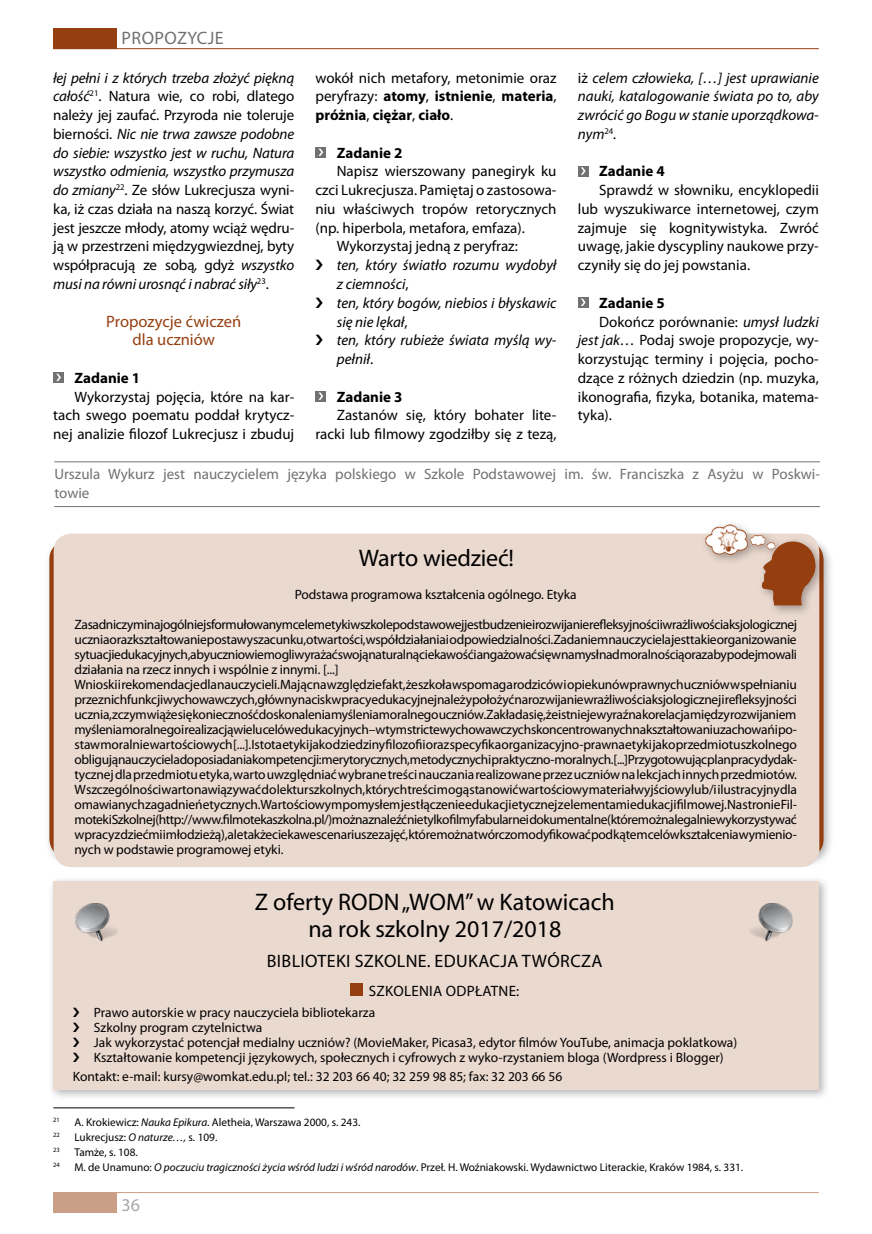
<style>
.page{position:relative;width:872px;height:1234px;background:#fff}
.page>*{position:absolute;margin:0;border:0;box-sizing:border-box;transform-origin:0 0}
.t1{font:24px/27px "Myriad Pro";color:#000;text-align:center}
.t2{font:18px "Myriad Pro";letter-spacing:.02em;color:#000}
.t3{font:18px "Myriad Pro";letter-spacing:.02em;color:#707173}
.t4{font:18px "Myriad Pro";color:#a7a8aa}
.t5{font:16.5px/18.8px "Myriad Pro";color:#953f10;text-align:center}
.t6{font:15px/18.8px "Myriad Pro";color:#000;text-align:justify}
.t7{font:italic 15px/18.8px "Myriad Pro";color:#000}
.t8{font:15px/18.8px "Myriad Pro";color:#707173}
.t9{font:700 15px "Myriad Pro";color:#000}
.t10{font:13.5px/15px "Myriad Pro";letter-spacing:-.02em;color:#000}
.t11{font:13.5px/15px "Myriad Pro";color:#000}
.t12{font:11.25px/15px "Myriad Pro";color:#000}
.t13{font:6.45px "Myriad Pro";color:#000}
.s1{font-style:italic}
.s2{font-weight:700}
.s3{font-style:normal}
</style>
<div class="page">
<hr style="left:53px;top:1191px;width:766px;height:1px;background:#ca9f87">
<div style="left:53px;top:1191px;width:64px;height:21px;background:#ca9f87"></div>
<hr style="left:53px;top:48px;width:766px;height:1px;background:#953f10">
<div style="left:53px;top:28px;width:64px;height:21px;background:#953f10"></div>
<div style="left:53px;top:372px;width:11px;height:11px;background:#707173"></div>
<svg style="left:56px;top:373px;width:5px;height:8px"></svg>
<div style="left:315px;top:147px;width:11px;height:11px;background:#707173"></div>
<svg style="left:318px;top:148px;width:5px;height:8px"></svg>
<div style="left:315px;top:390px;width:11px;height:11px;background:#707173"></div>
<svg style="left:318px;top:392px;width:5px;height:8px"></svg>
<div style="left:578px;top:165px;width:10px;height:11px;background:#707173"></div>
<svg style="left:581px;top:167px;width:4px;height:8px"></svg>
<div style="left:578px;top:297px;width:10px;height:11px;background:#707173"></div>
<svg style="left:581px;top:298px;width:4px;height:8px"></svg>
<hr style="left:54px;top:461px;width:766px;height:1px;background:#707173">
<hr style="left:54px;top:506px;width:766px;height:1px;background:#707173">
<div style="left:44px;top:536px;width:797px;height:339px;background:#000;opacity:.3"></div>
<div style="left:54px;top:533px;width:765px;height:333px;background:#ead9cf;border-radius:18px"></div>
<div style="left:699px;top:519px;width:173px;height:114px;background:#000;opacity:.3"></div>
<img style="left:705px;top:524px;width:110px;height:81px">
<div style="left:48px;top:875px;width:792px;height:241px;background:#000;opacity:.3"></div>
<div style="left:53px;top:880px;width:765px;height:209px;background:#ead9cf"></div>
<img style="left:75px;top:903px;width:43px;height:38px">
<img style="left:750px;top:903px;width:43px;height:38px">
<div style="left:350px;top:982px;width:12px;height:13px;background:#953f10"></div>
<h2 class="t3" style="left:122px;top:26px;width:104px">PROPOZYCJE</h2>
<p class="t6" style="left:53px;top:68px;width:242px"><span class="s1">łej pełni i z których trzeba złożyć piękną całość</span><sup>21</sup>. Natura wie, co robi, dlatego należy jej zaufać. Przyroda nie toleruje bierności. <span class="s1">Nic nie trwa zawsze podobne do siebie: wszystko jest w ruchu, Natura wszystko odmienia, wszystko przymusza do zmiany</span><sup>22</sup>. Ze słów Lukrecjusza wyni&shy;ka, iż czas działa na naszą korzyć. Świat jest jeszcze młody, atomy wciąż wędru&shy;ją w przestrzeni międzygwiezdnej, byty współpracują ze sobą<span class="s1">,</span> gdyż <span class="s1">wszystko musi na równi urosnąć i nabrać siły</span><sup>23</sup>.</p>
<p class="t5" style="left:106px;top:311px;width:136px">Propozycje ćwiczeń dla uczniów</p>
<p class="t9" style="left:74px;top:368px;width:67px">Zadanie 1</p>
<p class="t6" style="left:53px;top:387px;width:242px;text-indent:21px">Wykorzystaj pojęcia, które na kar&shy;tach swego poematu poddał krytycz&shy;nej analizie filozof Lukrecjusz i zbuduj</p>
<p class="t6" style="left:315px;top:68px;width:242px">wokół nich metafory, metonimie oraz peryfrazy: <span class="s2">atomy</span>, <span class="s2">istnienie</span>, <span class="s2">materia</span>, <span class="s2">próżnia</span>, <span class="s2">ciężar</span>, <span class="s2">ciało</span>.</p>
<p class="t9" style="left:337px;top:143px;width:67px">Zadanie 2</p>
<p class="t6" style="left:337px;top:162px;width:221px">Napisz wierszowany panegiryk ku</p>
<p class="t6" style="left:315px;top:180px;width:242px">czci Lukrecjusza. Pamiętaj o zastosowa-</p>
<p class="t6" style="left:315px;top:199px;width:242px">niu właściwych tropów retorycznych</p>
<p class="t6" style="left:315px;top:218px;width:211px">(np. hiperbola, metafora, emfaza).</p>
<p class="t6" style="left:337px;top:237px;width:183px">Wykorzystaj jedną z peryfraz:</p>
<p class="t7" style="left:337px;top:255px;width:221px">ten, który światło rozumu wydobył z ciemności<span class="s3">,<br></span>ten, który bogów, niebios i błyskawic się nie lękał<span class="s3">,<br></span>ten, który rubieże świata myślą wy&shy;pełnił<span class="s3">.</span></p>
<p class="t9" style="left:337px;top:386px;width:67px">Zadanie 3</p>
<p class="t6" style="left:315px;top:405px;width:242px;text-align:right">Zastanów się, który bohater lite&shy;racki lub filmowy zgodziłby się z tezą,</p>
<p class="t7" style="left:578px;top:68px;width:242px;text-align:justify"><span class="s3">iż</span> celem człowieka, […] jest uprawianie nauki, katalogowanie świata po to, aby zwrócić go Bogu w stanie uporządkowa&shy;nym<sup>24</sup>.</p>
<p class="t9" style="left:599px;top:161px;width:67px">Zadanie 4</p>
<p class="t6" style="left:578px;top:180px;width:242px;text-indent:21px">Sprawdź w słowniku, encyklopedii lub wyszukiwarce internetowej, czym zajmuje się kognitywistyka. Zwróć uwagę, jakie dyscypliny naukowe przy&shy;czyniły się do jej powstania.</p>
<p class="t9" style="left:599px;top:293px;width:67px">Zadanie 5</p>
<p class="t6" style="left:599px;top:312px;width:221px">Dokończ porównanie: <span class="s1">umysł ludzki</span></p>
<p class="t6" style="left:578px;top:330px;width:242px"><span class="s1">jest jak…</span> Podaj swoje propozycje, wy-</p>
<p class="t6" style="left:578px;top:349px;width:242px">korzystując terminy i pojęcia, pocho-</p>
<p class="t6" style="left:578px;top:368px;width:242px">dzące z różnych dziedzin (np. muzyka,</p>
<p class="t6" style="left:578px;top:387px;width:242px">ikonografia, fizyka, botanika, matema-</p>
<p class="t6" style="left:578px;top:405px;width:36px">tyka).</p>
<p class="t8" style="left:54px;top:464px;width:767px">Urszula Wykurz jest nauczycielem języka polskiego w Szkole Podstawowej im. św. Franciszka z Asyżu w Poskwi&shy;towie</p>
<h1 class="t1" style="left:359px;top:543px;width:157px">Warto wiedzieć!</h1>
<p class="t10" style="left:295px;top:586px;width:283px">Podstawa programowa kształcenia ogólnego. Etyka</p>
<p class="t10" style="left:74px;top:616px;width:724px">Zasadniczym inajogólniej sformułowanym celem etyki wszkole podstawowej jest budzenie irozwijanie refleksyjności iwrażliwości aksjologicznej ucznia oraz kształtowanie postawy szacunku, otwartości, współdziałania iodpowiedzialności. Zadaniem nauczyciela jest takie organizowanie sytuacji edukacyjnych, aby uczniowie mogli wyrażać swoją naturalną ciekawość iangażować się wnamysł nad moralnością oraz aby podejmowali działania na rzecz innych i wspólnie z innymi. [...]<br>Wnioski irekomendacje dla nauczycieli. Mając na względzie fakt, że szkoła wspomaga rodziców iopiekunów prawnych uczniów wspełnianiu przez nich funkcji wychowawczych, główny nacisk wpracy edukacyjnej należy położyć na rozwijanie wrażliwości aksjologicznej irefleksyjności ucznia, zczym wiąże się konieczność doskonalenia myślenia moralnego uczniów. Zakłada się, że istnieje wyraźna korelacja między rozwijaniem myślenia moralnego irealizacją wielu celów edukacyjnych – wtym stricte wychowawczych skoncentrowanych na kształtowaniu zachowań ipo&shy;staw moralnie wartościowych [...]. Istota etyki jako dziedziny filozofii oraz specyfika organizacyjno-prawna etyki jako przedmiotu szkolnego obligują nauczyciela do posiadania kompetencji: merytorycznych, metodycznych ipraktyczno-moralnych. [...] Przygotowując plan pracy dydak&shy;tycznej dla przedmiotu etyka, warto uwzględniać wybrane treści nauczania realizowane przez uczniów na lekcjach innych przedmiotów.<br>Wszczególności warto nawiązywać do lektur szkolnych, których treści mogą stanowić wartościowy materiał wyjściowy lub/iilustracyjny dla omawianych zagadnień etycznych. Wartościowym pomysłem jest łączenie edukacji etycznej zelementami edukacji filmowej. Na stronie Fil&shy;moteki Szkolnej (http://www.filmotekaszkolna.pl/) można znaleźć nie tylko filmy fabularne idokumentalne (które można legalnie wykorzystywać wpracy zdziećmi imłodzieżą), ale także ciekawe scenariusze zajęć, które można twórczo modyfikować pod kątem celów kształcenia wymienio&shy;nych w podstawie programowej etyki.</p>
<h1 class="t1" style="left:255px;top:888px;width:361px">Z oferty RODN „WOM” w Katowicach na rok szkolny 2017/2018</h1>
<h2 class="t2" style="left:267px;top:949px;width:43px">Biblioteki</h2>
<h2 class="t2" style="left:355px;top:949px;width:12px">szko</h2>
<h2 class="t2" style="left:397px;top:949px;width:59px">lne. Edukacja</h2>
<h2 class="t2" style="left:522px;top:949px;width:13px">twórcza</h2>
<p class="t6" style="left:369px;top:980px;width:51px">Szkolenia</p>
<p class="t6" style="left:446px;top:980px;width:11px">odp</p>
<p class="t6" style="left:475px;top:980px;width:17px">łatne</p>
<p class="t6" style="left:516px;top:980px;width:5px">:</p>
<p class="t11" style="left:94px;top:1004px;width:645px">Prawo autorskie w pracy nauczyciela bibliotekarza<br>Szkolny program czytelnictwa<br>Jak wykorzystać potencjał medialny uczniów? (MovieMaker, Picasa3, edytor filmów YouTube, animacja poklatkowa)<br>Kształtowanie kompetencji językowych, społecznych i cyfrowych z wyko-rzystaniem bloga (Wordpress i Blogger)</p>
<p class="t11" style="left:73px;top:1068px;width:491px">Kontakt: e-mail: kursy@womkat.edu.pl; tel.: 32 203 66 40; 32 259 98 85; fax: 32 203 66 56</p>
<p class="t13" style="left:53px;top:1115px;width:8px">21</p>
<p class="t12" style="left:53px;top:1113px;width:309px;text-indent:21px">A. Krokiewicz: <span class="s1">Nauka Epikura</span>. Aletheia, Warszawa 2000, s. 243.<br><sup>22</sup> Lukrecjusz: <span class="s1">O naturze…,</span> s. 109.</p>
<p class="t13" style="left:53px;top:1145px;width:8px">23</p>
<p class="t12" style="left:74px;top:1143px;width:65px">Tamże, s. 108.</p>
<p class="t13" style="left:53px;top:1160px;width:8px">24</p>
<p class="t12" style="left:74px;top:1158px;width:670px">M. de Unamuno: <span class="s1">O poczuciu tragiczności życia wśród ludzi i wśród narodów</span>. Przeł. H. Woźniakowski. Wydawnictwo Literackie, Kraków 1984, s. 331.</p>
<h2 class="t4" style="left:121px;top:1193px;width:20px">36</h2>
</div>
